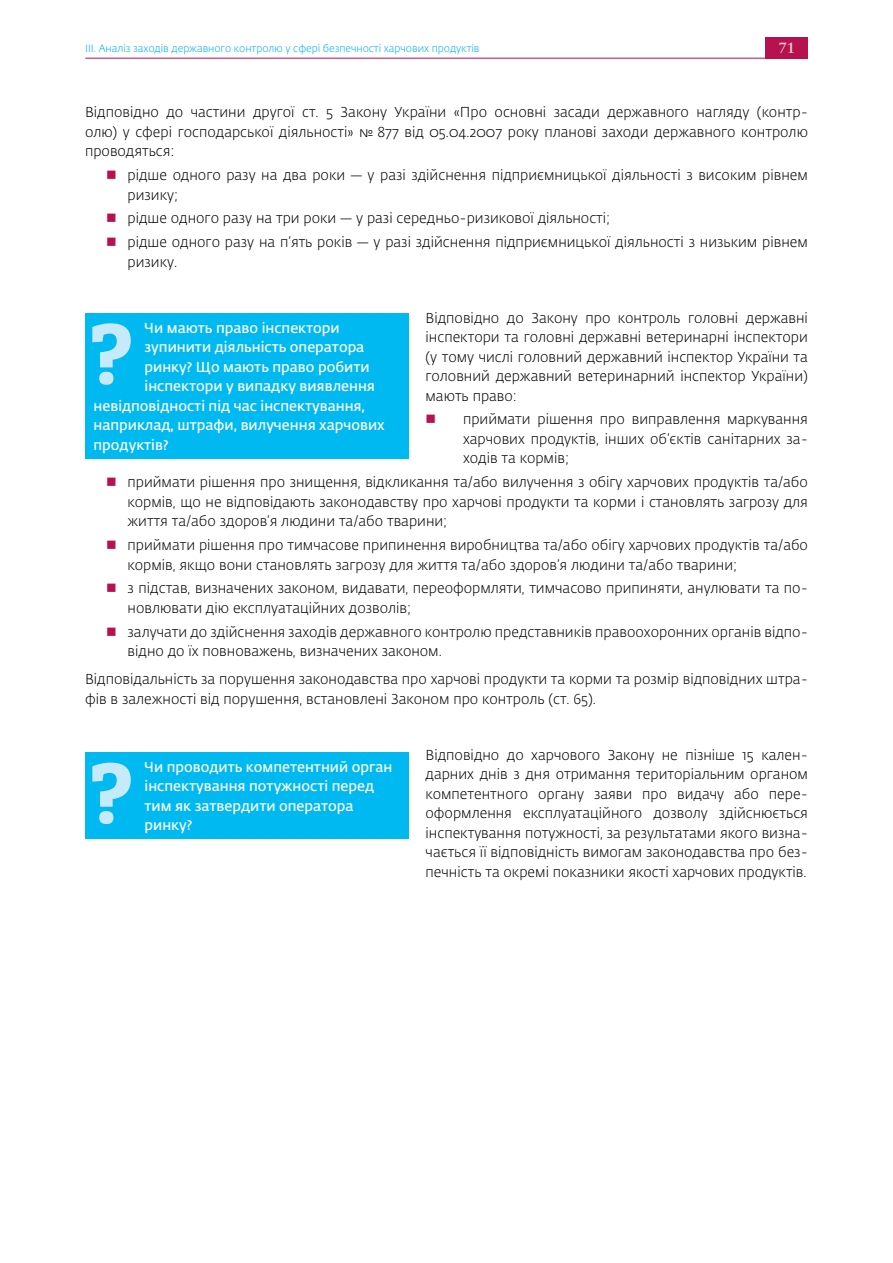
<style>
.page{position:relative;width:893px;height:1263px;background:#fff}
.page>*{position:absolute;margin:0;border:0;box-sizing:border-box;transform-origin:0 0}
.txt{font:700 83.55px "Adelle";color:#c7eafb}
.t1{font:700 15px "Sabon LT Pro";color:#ecc9ca}
.txt-2{font:300 14.25px/19.5px "Fedra Sans Pro";color:#000}
.txt-3{font:600 14.25px/19.5px "Fedra Sans Pro";color:#fff}
.t2{font:300 10.5px "Fedra Sans Pro";letter-spacing:-.005em;color:#00aeef}
</style>
<div class="page">
<div style="left:766px;top:37px;width:42px;height:21px;background:#b8114f"></div>
<hr style="left:85px;top:58px;width:681px;height:1px;background:#b8114f">
<div style="left:85px;top:313px;width:324px;height:145px;background:#00b9f1"></div>
<div style="left:85px;top:752px;width:324px;height:87px;background:#00b9f1"></div>
<p class="t2" style="left:85px;top:41px;width:396px">ІІІ. Аналіз заходів державного контролю у сфері безпечності харчових продуктів</p>
<p class="t1" style="left:778px;top:39px;width:18px">71</p>
<p class="txt-2" style="left:85px;top:102px;width:724px;text-align:justify">Відповідно до частини другої ст. 5 Закону України «Про основні засади державного нагляду (контр&shy;олю) у сфері господарської діяльності» № 877 від 05.04.2007 року планові заходи державного контролю проводяться:</p>
<p class="txt-2" style="left:128px;top:165px;width:682px">рідше одного разу на два роки — у разі здійснення підприємницької діяльності з високим рівнем ризику;</p>
<p class="txt-2" style="left:128px;top:208px;width:484px">рідше одного разу на три роки — у разі середньо-ризикової діяльності;</p>
<p class="txt-2" style="left:128px;top:232px;width:682px">рідше одного разу на п’ять років — у разі здійснення підприємницької діяльності з низьким рівнем ризику.</p>
<p class="txt-2" style="left:426px;top:308px;width:384px;text-align:justify">Відповідно до Закону про контроль головні державні інспектори та головні державні ветеринарні інспектори (у тому числі головний державний інспектор України та головний державний ветеринарний інспектор України) мають право:</p>
<p class="txt-2" style="left:463px;top:409px;width:346px;text-align:justify">приймати рішення про виправлення маркування харчових продуктів, інших об’єктів санітарних за&shy;ходів та кормів;</p>
<p class="txt-2" style="left:128px;top:472px;width:682px;text-align:justify">приймати рішення про знищення, відкликання та/або вилучення з обігу харчових продуктів та/або кормів, що не відповідають законодавству про харчові продукти та корми і становлять загрозу для життя та/або здоров’я людини та/або тварини;</p>
<p class="txt-2" style="left:128px;top:535px;width:682px">приймати рішення про тимчасове припинення виробництва та/або обігу харчових продуктів та/або кормів, якщо вони становлять загрозу для життя та/або здоров’я людини та/або тварини;</p>
<p class="txt-2" style="left:128px;top:578px;width:682px">з підстав, визначених законом, видавати, переоформляти, тимчасово припиняти, анулювати та по&shy;новлювати дію експлуатаційних дозволів;</p>
<p class="txt-2" style="left:128px;top:621px;width:682px">залучати до здійснення заходів державного контролю представників правоохоронних органів відпо&shy;відно до їх повноважень, визначених законом.</p>
<p class="txt-2" style="left:85px;top:669px;width:724px">Відповідальність за порушення законодавства про харчові продукти та корми та розмір відповідних штра&shy;фів в залежності від порушення, встановлені Законом про контроль (ст. 65).</p>
<p class="txt-3" style="left:145px;top:317px;width:197px">Чи мають право інспектори</p>
<p class="txt-3" style="left:145px;top:337px;width:221px">зупинити діяльність оператора</p>
<p class="txt-3" style="left:145px;top:356px;width:227px">ринку? Що мають право робити</p>
<p class="txt-3" style="left:145px;top:376px;width:232px">інспектори у випадку виявлення</p>
<p class="txt-3" style="left:94px;top:395px;width:273px">невідповідності під час інспектування,</p>
<p class="txt-3" style="left:94px;top:415px;width:293px">наприклад, штрафи, вилучення харчових</p>
<p class="txt-3" style="left:94px;top:434px;width:77px">продуктів?</p>
<p class="txt" style="left:88px;top:301px;width:46px">?</p>
<p class="txt" style="left:88px;top:740px;width:46px">?</p>
<p class="txt-3" style="left:145px;top:756px;width:249px">Чи проводить компетентний орган інспектування потужності перед тим як затвердити оператора</p>
<p class="txt-3" style="left:145px;top:815px;width:49px">ринку?</p>
<p class="txt-2" style="left:426px;top:744px;width:384px;text-align:justify">Відповідно до харчового Закону не пізніше 15 кален&shy;дарних днів з дня отримання територіальним органом компетентного органу заяви про видачу або пере&shy;оформлення експлуатаційного дозволу здійснюється інспектування потужності, за результатами якого визна&shy;чається її відповідність вимогам законодавства про без&shy;печність та окремі показники якості харчових продуктів.</p>
</div>
